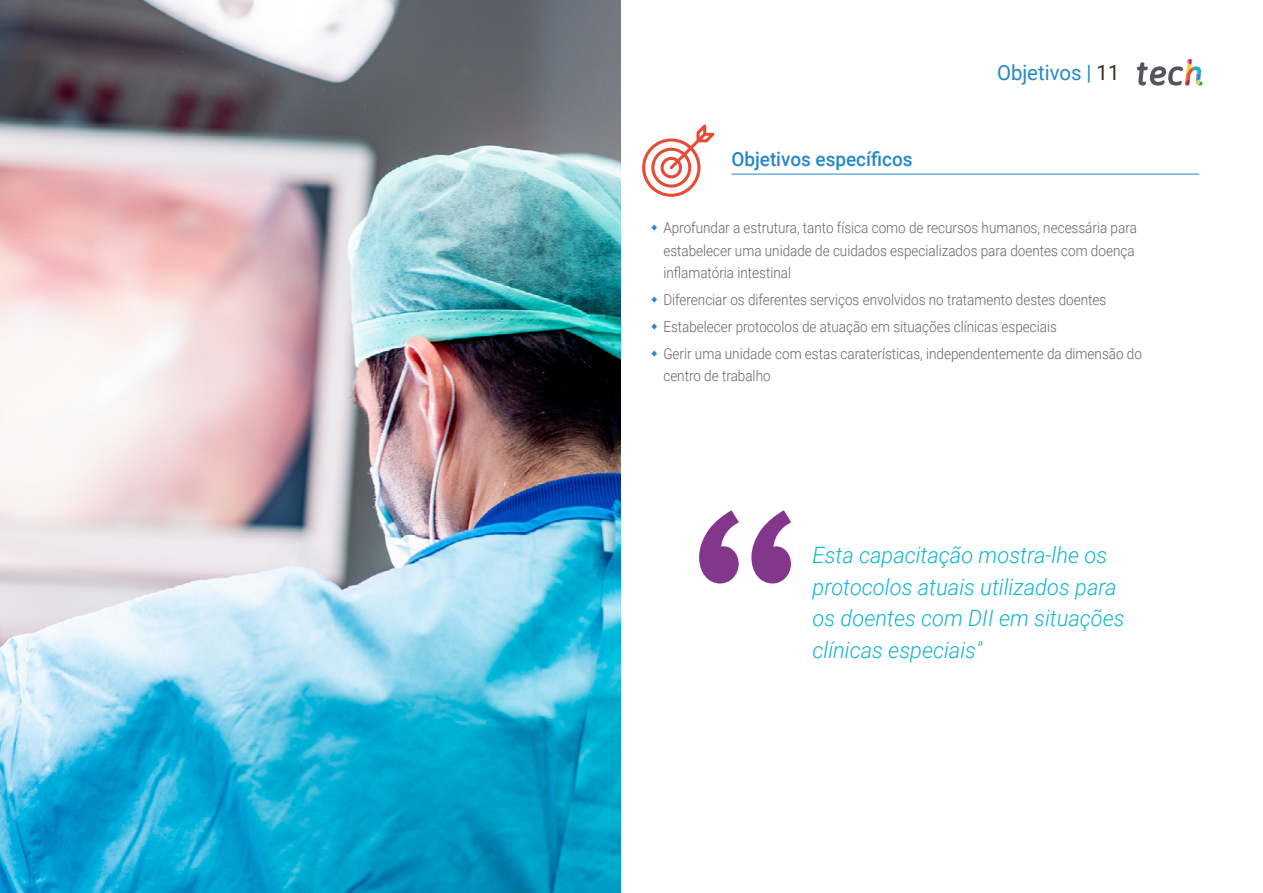
<style>
.page{position:relative;width:1263px;height:893px;background:#fff}
.page>*{position:absolute;margin:0;border:0;box-sizing:border-box;transform-origin:0 0}
.t1{font:italic 300 22.5px/31.5px "Roboto";color:#0fb6cf}
.t2{font:21px "Roboto";color:#2488c9}
.t3{font:500 19.5px "Roboto";color:#2488c9}
.t4{font:300 15px/22.5px "Roboto";color:#61646a;scale:.9 1}
.s1{color:#312e20}
</style>
<div class="page">
<img style="left:0;top:0;width:621px;height:893px">
<svg style="left:1137px;top:59px;width:65px;height:27px"></svg>
<svg style="left:699px;top:510px;width:92px;height:73px"></svg>
<svg style="left:642px;top:124px;width:72px;height:73px"></svg>
<hr style="left:731px;top:174px;width:468px;height:1px;background:#2488c9">
<h3 class="t3" style="left:731px;top:145px;width:183px">Objetivos específicos</h3>
<h2 class="t2" style="left:997px;top:57px;width:124px">Objetivos | <span class="s1">11</span></h2>
<p class="t4" style="left:663px;top:216px;width:528px">Aprofundar a estrutura, tanto física como de recursos humanos, necessária para estabelecer uma unidade de cuidados especializados para doentes com doença inflamatória intestinal</p>
<p class="t4" style="left:663px;top:286px;width:533px;line-height:26.7px">Diferenciar os diferentes serviços envolvidos no tratamento destes doentes<br>Estabelecer protocolos de atuação em situações clínicas especiais<br>Gerir uma unidade com estas caraterísticas, independentemente da dimensão do</p>
<p class="t4" style="left:663px;top:364px;width:121px">centro de trabalho</p>
<h1 class="t1" style="left:812px;top:539px;width:314px">Esta capacitação mostra-lhe os protocolos atuais utilizados para os doentes com DII em situações clínicas especiais"</h1>
</div>
